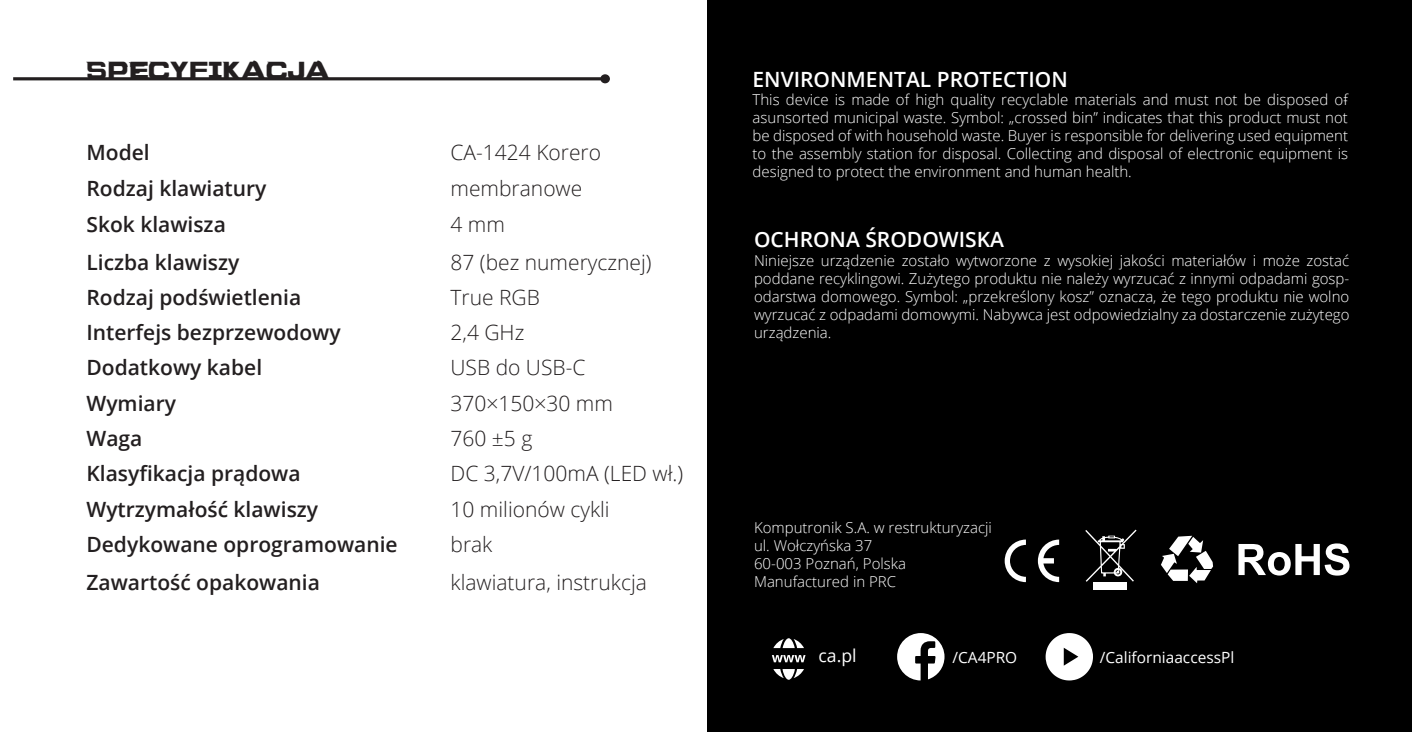
<style>
.page{position:relative;width:1412px;height:732px;background:#fff}
.page>*{position:absolute;margin:0;border:0;box-sizing:border-box;transform-origin:0 0}
.t1{font:35.1px "Dead Space Title Font";color:#231f20;scale:.77 1}
.t2{font:600 21px/35.4px "Open Sans";color:#231f20}
.t3{font:300 21px/35.4px "Open Sans";color:#231f20}
.t4{font:600 21px "Open Sans";color:#fff}
.t5{font:17.7px "Open Sans";color:#fff}
.t6{font:15.3px "Open Sans";color:#fff}
.t7{font:300 15px/18px "Open Sans";color:#fff;text-align:justify}
</style>
<div class="page">
<div style="left:708px;top:0;width:704px;height:731px;background:#000"></div>
<svg style="left:13px;top:74px;width:597px;height:9px"></svg>
<svg style="left:1238px;top:543px;width:111px;height:32px"></svg>
<svg style="left:1085px;top:529px;width:51px;height:52px"></svg>
<div style="left:1093px;top:582px;width:34px;height:7px;background:#fff"></div>
<svg style="left:1161px;top:535px;width:52px;height:48px"></svg>
<svg style="left:1004px;top:539px;width:22px;height:43px"></svg>
<svg style="left:1038px;top:539px;width:21px;height:43px"></svg>
<svg style="left:897px;top:633px;width:47px;height:47px"></svg>
<svg style="left:1045px;top:633px;width:48px;height:47px"></svg>
<svg style="left:773px;top:638px;width:31px;height:10px"></svg>
<svg style="left:772px;top:655px;width:33px;height:24px"></svg>
<h1 class="t1" style="left:87px;top:46px;width:318px">SPECYFIKACJA</h1>
<h2 class="t2" style="left:86px;top:134px;width:182px;line-height:36.3px">Model<br>Rodzaj klawiatury<br>Skok klawisza<br>Liczba klawiszy</h2>
<h2 class="t2" style="left:86px;top:279px;width:313px">Rodzaj podświetlenia<br>Interfejs bezprzewodowy<br>Dodatkowy kabel<br>Wymiary<br>Waga<br>Klasyfikacja prądowa<br>Wytrzymałość klawiszy<br>Dedykowane oprogramowanie</h2>
<h2 class="t3" style="left:450px;top:134px;width:203px;line-height:36.3px">CA-1424 Korero membranowe<br>4 mm<br>87 (bez numerycznej)</h2>
<h2 class="t3" style="left:450px;top:279px;width:234px">True RGB<br>2,4 GHz<br>USB do USB-C<br>370×150×30 mm<br>760 ±5 g<br>DC 3,7V/100mA (LED wł.)<br>10 milionów cykli<br>brak</h2>
<h2 class="t2" style="left:86px;top:564px;width:235px">Zawartość opakowania</h2>
<h2 class="t3" style="left:450px;top:564px;width:198px">klawiatura, instrukcja</h2>
<h2 class="t4" style="left:752px;top:65px;width:317px">ENVIRONMENTAL PROTECTION</h2>
<p class="t7" style="left:752px;top:90px;width:597px">This device is made of high quality recyclable materials and must not be disposed of asunsorted municipal waste. Symbol: „crossed bin” indicates that this product must not be disposed of with household waste. Buyer is responsible for delivering used equipment to the assembly station for disposal. Collecting and disposal of electronic equipment is designed to protect the environment and human health.</p>
<p class="t7" style="left:1343px;top:91px;width:6px">-</p>
<h2 class="t4" style="left:754px;top:225px;width:251px">OCHRONA ŚRODOWISKA</h2>
<p class="t7" style="left:754px;top:250px;width:597px">Niniejsze urządzenie zostało wytworzone z wysokiej jakości materiałów i może zostać poddane recyklingowi. Zużytego produktu nie należy wyrzucać z innymi odpadami gosp&shy;odarstwa domowego. Symbol: „przekreślony kosz” oznacza, że tego produktu nie wolno wyrzucać z odpadami domowymi. Nabywca jest odpowiedzialny za dostarczenie zużytego urządzenia.</p>
<p class="t7" style="left:754px;top:517px;width:239px;text-align:left">Komputronik S.A. w restrukturyzacji ul. Wołczyńska 37<br>60-003 Poznań, Polska<br>Manufactured in PRC</p>
<p class="t5" style="left:818px;top:643px;width:40px">ca.pl</p>
<p class="t6" style="left:952px;top:646px;width:66px">/CA4PRO</p>
<p class="t6" style="left:1100px;top:646px;width:136px">/CaliforniaaccessPl</p>
</div>
